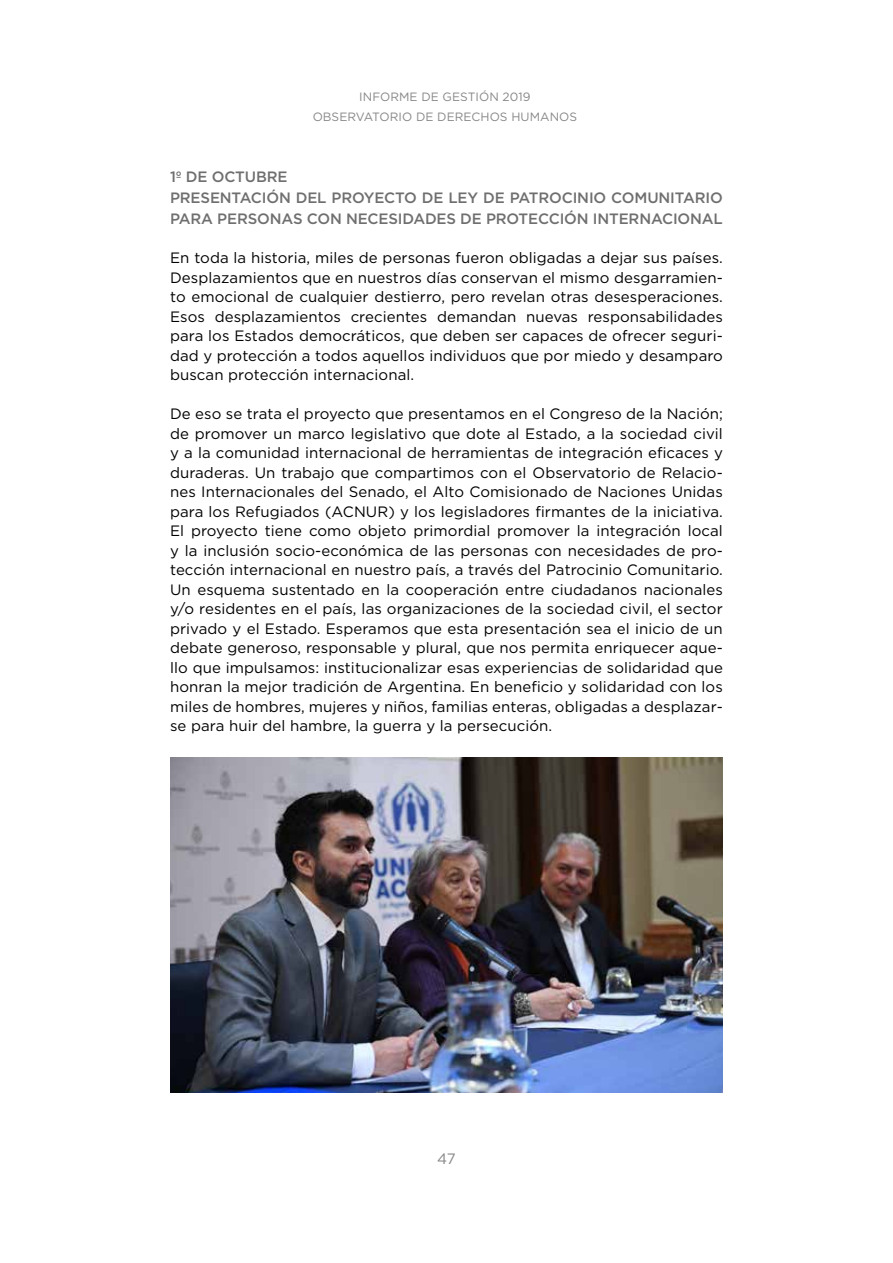
<style>
.page{position:relative;width:893px;height:1263px;background:#fff}
.page>*{position:absolute;margin:0;border:0;box-sizing:border-box;transform-origin:0 0}
.t1{font:15px/19.5px "Gotham";letter-spacing:.005em;color:#000;text-align:justify}
.t2{font:500 15px/21px "Gotham";letter-spacing:-.01em;color:#706f6f}
.t3{font:15px "Gotham";color:#878787}
.t4{font:12px/19.5px "Gotham";letter-spacing:.005em;color:#878787;text-align:center}
</style>
<div class="page">
<img style="left:170px;top:757px;width:553px;height:336px">
<p class="t4" style="left:313px;top:87px;width:266px">INFORME DE GESTIÓN 2019<br>OBSERVATORIO DE DERECHOS HUMANOS</p>
<p class="t2" style="left:170px;top:166px;width:554px">1º DE OCTUBRE<br>PRESENTACIÓN DEL PROYECTO DE LEY DE PATROCINIO COMUNITARIO<br>PARA PERSONAS CON NECESIDADES DE PROTECCIÓN INTERNACIONAL</p>
<p class="t1" style="left:170px;top:248px;width:554px">En toda la historia, miles de personas fueron obligadas a dejar sus países.<br>Desplazamientos que en nuestros días conservan el mismo desgarramien&shy;to emocional de cualquier destierro, pero revelan otras desesperaciones.<br>Esos desplazamientos crecientes demandan nuevas responsabilidades para los Estados democráticos, que deben ser capaces de ofrecer seguri&shy;dad y protección a todos aquellos individuos que por miedo y desamparo buscan protección internacional.</p>
<p class="t1" style="left:170px;top:404px;width:554px">De eso se trata el proyecto que presentamos en el Congreso de la Nación; de promover un marco legislativo que dote al Estado, a la sociedad civil y a la comunidad internacional de herramientas de integración eficaces y duraderas. Un trabajo que compartimos con el Observatorio de Relacio&shy;nes Internacionales del Senado, el Alto Comisionado de Naciones Unidas para los Refugiados (ACNUR) y los legisladores firmantes de la iniciativa.<br>El proyecto tiene como objeto primordial promover la integración local y la inclusión socio-económica de las personas con necesidades de pro&shy;tección internacional en nuestro país, a través del Patrocinio Comunitario.<br>Un esquema sustentado en la cooperación entre ciudadanos nacionales y/o residentes en el país, las organizaciones de la sociedad civil, el sector privado y el Estado. Esperamos que esta presentación sea el inicio de un debate generoso, responsable y plural, que nos permita enriquecer aque&shy;llo que impulsamos: institucionalizar esas experiencias de solidaridad que honran la mejor tradición de Argentina. En beneficio y solidaridad con los miles de hombres, mujeres y niños, familias enteras, obligadas a desplazar&shy;se para huir del hambre, la guerra y la persecución.</p>
<p class="t3" style="left:437px;top:1149px;width:20px">47</p>
</div>
